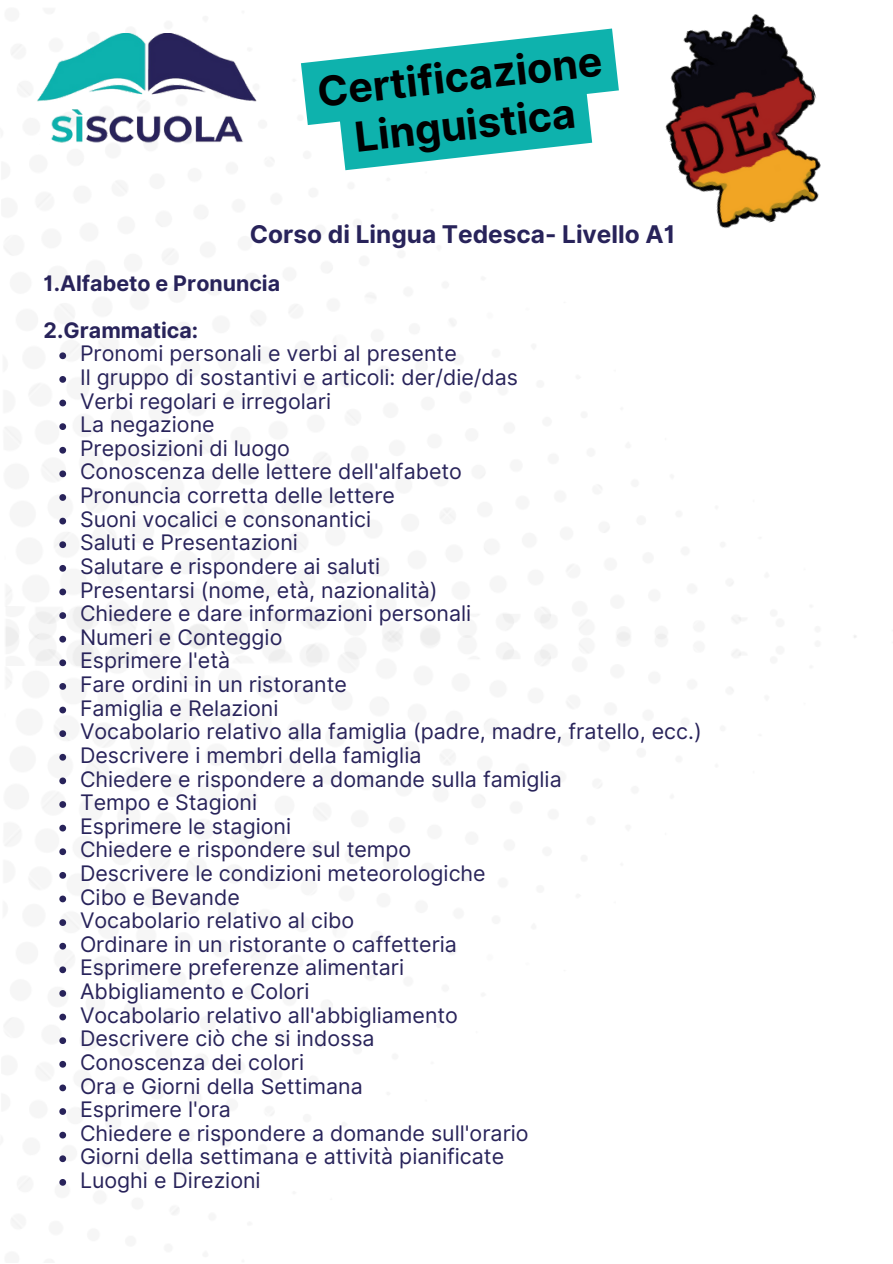
<style>
.page{position:relative;width:893px;height:1264px;background:#fff}
.page>*{position:absolute;margin:0;border:0;box-sizing:border-box;transform-origin:0 0}
.t1{font:700 41.25px/48.9px "Inter";color:#000;text-align:center}
.t2{font:700 24.45px "Inter";color:#28235a}
.t3{font:21.45px "Inter";color:#28235a}
.t4{font:700 21.45px "Inter";color:#28235a}
</style>
<div class="page">
<img style="left:4px;top:606px;width:852px;height:623px">
<img style="left:37px;top:33px;width:220px;height:111px">
<svg style="left:59px;top:352px;width:7px;height:7px"></svg>
<svg style="left:59px;top:376px;width:7px;height:7px"></svg>
<svg style="left:59px;top:399px;width:7px;height:7px"></svg>
<svg style="left:59px;top:423px;width:7px;height:7px"></svg>
<svg style="left:59px;top:447px;width:7px;height:6px"></svg>
<svg style="left:59px;top:470px;width:7px;height:7px"></svg>
<svg style="left:59px;top:494px;width:7px;height:7px"></svg>
<svg style="left:59px;top:517px;width:7px;height:7px"></svg>
<svg style="left:59px;top:541px;width:7px;height:7px"></svg>
<svg style="left:59px;top:565px;width:7px;height:6px"></svg>
<svg style="left:59px;top:588px;width:7px;height:7px"></svg>
<svg style="left:59px;top:612px;width:7px;height:7px"></svg>
<svg style="left:59px;top:635px;width:7px;height:7px"></svg>
<svg style="left:59px;top:659px;width:7px;height:7px"></svg>
<svg style="left:59px;top:683px;width:7px;height:6px"></svg>
<svg style="left:59px;top:706px;width:7px;height:7px"></svg>
<svg style="left:59px;top:730px;width:7px;height:7px"></svg>
<svg style="left:59px;top:754px;width:7px;height:6px"></svg>
<svg style="left:59px;top:777px;width:7px;height:7px"></svg>
<svg style="left:59px;top:801px;width:7px;height:6px"></svg>
<svg style="left:59px;top:824px;width:7px;height:7px"></svg>
<svg style="left:59px;top:848px;width:7px;height:7px"></svg>
<svg style="left:59px;top:872px;width:7px;height:6px"></svg>
<svg style="left:59px;top:895px;width:7px;height:7px"></svg>
<svg style="left:59px;top:919px;width:7px;height:7px"></svg>
<svg style="left:59px;top:942px;width:7px;height:7px"></svg>
<svg style="left:59px;top:966px;width:7px;height:7px"></svg>
<svg style="left:59px;top:990px;width:7px;height:6px"></svg>
<svg style="left:59px;top:1013px;width:7px;height:7px"></svg>
<svg style="left:59px;top:1037px;width:7px;height:7px"></svg>
<svg style="left:59px;top:1060px;width:7px;height:7px"></svg>
<svg style="left:59px;top:1084px;width:7px;height:7px"></svg>
<svg style="left:59px;top:1108px;width:7px;height:6px"></svg>
<svg style="left:59px;top:1131px;width:7px;height:7px"></svg>
<svg style="left:59px;top:1155px;width:7px;height:7px"></svg>
<svg style="left:59px;top:1178px;width:7px;height:7px"></svg>
<img style="left:665px;top:14px;width:156px;height:214px">
<svg style="left:301px;top:29px;width:318px;height:142px;fill:#0eb2ad"></svg>
<p class="t1" style="left:315px;top:67px;width:288px;rotate:-6deg">Certificazione<br>Linguistica</p>
<p class="t2" style="left:250px;top:220px;width:427px">Corso di Lingua Tedesca- Livello A1</p>
<p class="t4" style="left:44px;top:270px;width:238px">1.Alfabeto e Pronuncia</p>
<p class="t4" style="left:44px;top:317px;width:156px">2.Grammatica:</p>
<p class="t3" style="left:80px;top:341px;width:378px">Pronomi personali e verbi al presente</p>
<p class="t3" style="left:80px;top:364px;width:439px">Il gruppo di sostantivi e articoli: der/die/das</p>
<p class="t3" style="left:80px;top:388px;width:253px">Verbi regolari e irregolari</p>
<p class="t3" style="left:80px;top:411px;width:136px">La negazione</p>
<p class="t3" style="left:80px;top:435px;width:211px">Preposizioni di luogo</p>
<p class="t3" style="left:80px;top:459px;width:383px">Conoscenza delle lettere dell'alfabeto</p>
<p class="t3" style="left:80px;top:482px;width:316px">Pronuncia corretta delle lettere</p>
<p class="t3" style="left:80px;top:506px;width:292px">Suoni vocalici e consonantici</p>
<p class="t3" style="left:80px;top:529px;width:219px">Saluti e Presentazioni</p>
<p class="t3" style="left:80px;top:553px;width:302px">Salutare e rispondere ai saluti</p>
<p class="t3" style="left:80px;top:577px;width:359px">Presentarsi (nome, età, nazionalità)</p>
<p class="t3" style="left:80px;top:600px;width:392px">Chiedere e dare informazioni personali</p>
<p class="t3" style="left:80px;top:624px;width:204px">Numeri e Conteggio</p>
<p class="t3" style="left:80px;top:647px;width:152px">Esprimere l'età</p>
<p class="t3" style="left:80px;top:671px;width:268px">Fare ordini in un ristorante</p>
<p class="t3" style="left:80px;top:695px;width:200px">Famiglia e Relazioni</p>
<p class="t3" style="left:80px;top:718px;width:623px">Vocabolario relativo alla famiglia (padre, madre, fratello, ecc.)</p>
<p class="t3" style="left:80px;top:742px;width:343px">Descrivere i membri della famiglia</p>
<p class="t3" style="left:80px;top:766px;width:483px">Chiedere e rispondere a domande sulla famiglia</p>
<p class="t3" style="left:80px;top:789px;width:179px">Tempo e Stagioni</p>
<p class="t3" style="left:80px;top:813px;width:213px">Esprimere le stagioni</p>
<p class="t3" style="left:80px;top:836px;width:333px">Chiedere e rispondere sul tempo</p>
<p class="t3" style="left:80px;top:860px;width:407px">Descrivere le condizioni meteorologiche</p>
<p class="t3" style="left:80px;top:884px;width:161px">Cibo e Bevande</p>
<p class="t3" style="left:80px;top:907px;width:276px">Vocabolario relativo al cibo</p>
<p class="t3" style="left:80px;top:931px;width:378px">Ordinare in un ristorante o caffetteria</p>
<p class="t3" style="left:80px;top:954px;width:326px">Esprimere preferenze alimentari</p>
<p class="t3" style="left:80px;top:978px;width:231px">Abbigliamento e Colori</p>
<p class="t3" style="left:80px;top:1002px;width:379px">Vocabolario relativo all'abbigliamento</p>
<p class="t3" style="left:80px;top:1025px;width:296px">Descrivere ciò che si indossa</p>
<p class="t3" style="left:80px;top:1049px;width:226px">Conoscenza dei colori</p>
<p class="t3" style="left:80px;top:1072px;width:284px">Ora e Giorni della Settimana</p>
<p class="t3" style="left:80px;top:1096px;width:152px">Esprimere l'ora</p>
<p class="t3" style="left:80px;top:1120px;width:450px">Chiedere e rispondere a domande sull'orario</p>
<p class="t3" style="left:80px;top:1143px;width:425px">Giorni della settimana e attività pianificate</p>
<p class="t3" style="left:80px;top:1167px;width:182px">Luoghi e Direzioni</p>
</div>
